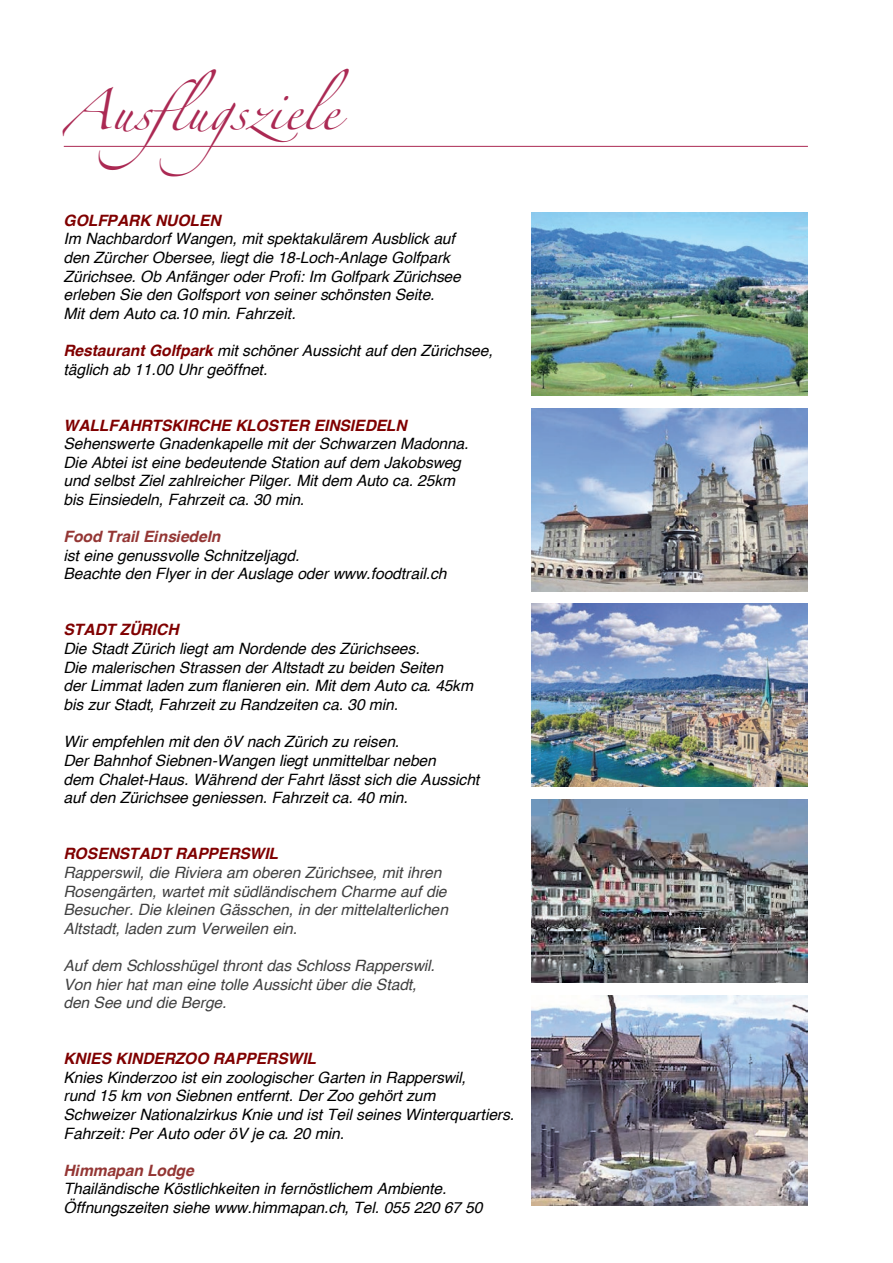
<style>
.page{position:relative;width:893px;height:1263px;background:#fff}
.page>*{position:absolute;margin:0;border:0;box-sizing:border-box;transform-origin:0 0}
.t1{font:36px "Zapfino";color:#ab2953}
.t2{font:italic 15.6px/18.6px "Helvetica";letter-spacing:-.01em;color:#000}
.t3{font:italic 15.6px/18.6px "Helvetica";letter-spacing:-.01em;color:#414141}
.s1{font-weight:700;color:#800000}
.s2{font-weight:700;color:#943634}
</style>
<div class="page">
<hr style="left:64px;top:146px;width:744px;height:1px;background:#ab2953">
<img style="left:531px;top:995px;width:277px;height:210px">
<img style="left:531px;top:799px;width:277px;height:183px">
<img style="left:531px;top:213px;width:277px;height:182px">
<img style="left:531px;top:408px;width:277px;height:183px">
<img style="left:531px;top:604px;width:277px;height:183px">
<p class="t1" style="left:64px;top:95px;width:287px">Ausflugsziele</p>
<p class="t2" style="left:63px;top:211px;width:399px"><span class="s1">GOLFPARK NUOLEN<br></span>Im Nachbardorf Wangen, mit spektakulärem Ausblick auf den Zürcher Obersee, liegt die 18-Loch-Anlage Golfpark Zürichsee. Ob Anfänger oder Profi: Im Golfpark Zürichsee erleben Sie den Golfsport von seiner schönsten Seite.<br>Mit dem Auto ca.10 min. Fahrzeit.</p>
<p class="t2" style="left:63px;top:342px;width:431px"><span class="s1">Restaurant Golfpark</span> mit schöner Aussicht auf den Zürichsee, täglich ab 11.00 Uhr geöffnet.</p>
<p class="t2" style="left:63px;top:416px;width:407px"><span class="s1">WALLFAHRTSKIRCHE KLOSTER EINSIEDELN </span>Sehenswerte Gnadenkapelle mit der Schwarzen Madonna.<br>Die Abtei ist eine bedeutende Station auf dem Jakobsweg und selbst Ziel zahlreicher Pilger. Mit dem Auto ca. 25km bis Einsiedeln, Fahrzeit ca. 30 min.</p>
<p class="t2" style="left:63px;top:528px;width:384px"><span class="s2">Food Trail Einsiedeln<br></span>ist eine genussvolle Schnitzeljagd.<br>Beachte den Flyer in der Auslage oder www.foodtrail.ch</p>
<p class="t2" style="left:63px;top:621px;width:411px"><span class="s1">STADT ZÜRICH<br></span>Die Stadt Zürich liegt am Nordende des Zürichsees.<br>Die malerischen Strassen der Altstadt zu beiden Seiten<br>der Limmat laden zum flanieren ein. Mit dem Auto ca. 45km bis zur Stadt, Fahrzeit zu Randzeiten ca. 30 min.</p>
<p class="t2" style="left:63px;top:733px;width:417px">Wir empfehlen mit den öV nach Zürich zu reisen.<br>Der Bahnhof Siebnen-Wangen liegt unmittelbar neben<br>dem Chalet-Haus. Während der Fahrt lässt sich die Aussicht auf den Zürichsee geniessen. Fahrzeit ca. 40 min.</p>
<p class="t3" style="left:63px;top:845px;width:386px"><span class="s1">ROSENSTADT RAPPERSWIL<br></span>Rapperswil, die Riviera am oberen Zürichsee, mit ihren Rosengärten, wartet mit südländischem Charme auf die Besucher. Die kleinen Gässchen, in der mittelalterlichen Altstadt, laden zum Verweilen ein.</p>
<p class="t3" style="left:63px;top:956px;width:373px">Auf dem Schlosshügel thront das Schloss Rapperswil.<br>Von hier hat man eine tolle Aussicht über die Stadt, den See und die Berge.</p>
<p class="t2" style="left:63px;top:1050px;width:452px"><span class="s1">KNIES KINDERZOO RAPPERSWIL<br></span>Knies Kinderzoo ist ein zoologischer Garten in Rapperswil,<br>rund 15 km von Siebnen entfernt. Der Zoo gehört zum<br>Schweizer Nationalzirkus Knie und ist Teil seines Winterquartiers.<br>Fahrzeit: Per Auto oder öV je ca. 20 min.</p>
<p class="t2" style="left:63px;top:1161px;width:421px"><span class="s2">Himmapan Lodge<br></span>Thailändische Köstlichkeiten in fernöstlichem Ambiente.<br>Öffnungszeiten siehe www.himmapan.ch, Tel. 055 220 67 50</p>
</div>
